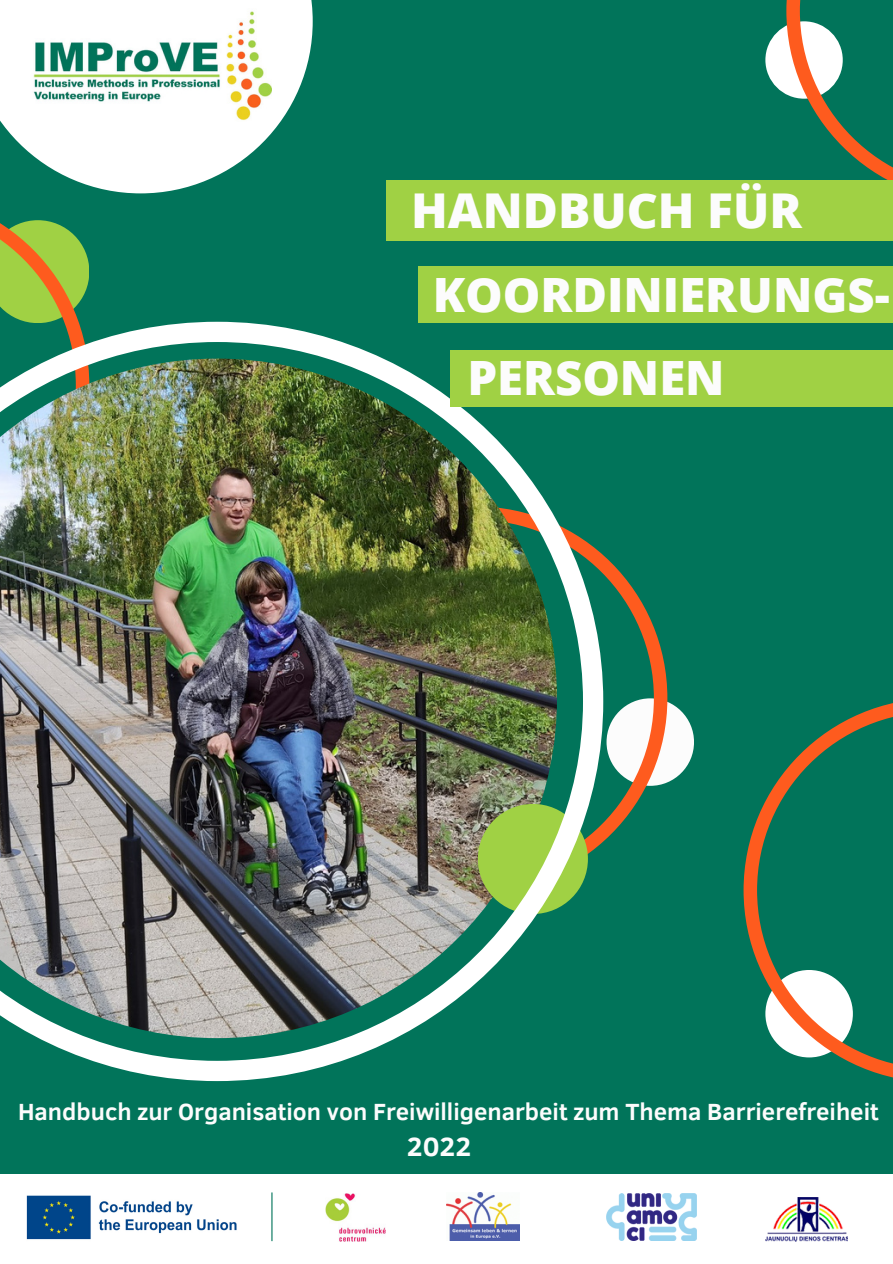
<style>
.page{position:relative;width:893px;height:1264px;background:#fff}
.page>*{position:absolute;margin:0;border:0;box-sizing:border-box;transform-origin:0 0}
.t1{font:800 48px "Open Sans";color:#fcfcfc}
.t2{font:800 47.25px "Open Sans";color:#fcfcfc}
.t3{font:700 27px "Clear Sans";color:#fcfcfc}
.t4{font:700 24px "Clear Sans";color:#fcfcfc}
</style>
<div class="page">
<div style="left:0;top:0;width:892px;height:1263px;background:#01745a"></div>
<svg style="left:0;top:220px;width:89px;height:102px;background:#9aaf40"></svg>
<svg style="left:743px;top:703px;width:149px;height:375px"></svg>
<div style="left:606px;top:698px;width:88px;height:87px;background:#fcfcfc;border-radius:50%"></div>
<div style="left:0;top:1174px;width:892px;height:89px;background:#fff"></div>
<svg style="left:603px;top:555px;width:64px;height:287px"></svg>
<svg style="left:0;top:0;width:313px;height:193px;fill:#fff"></svg>
<div style="left:765px;top:21px;width:77px;height:78px;background:#fff;border-radius:50%"></div>
<img style="left:30px;top:8px;width:241px;height:114px">
<img style="left:446px;top:1192px;width:74px;height:48px">
<img style="left:325px;top:1193px;width:61px;height:48px">
<img style="left:765px;top:1197px;width:82px;height:44px">
<img style="left:26px;top:1195px;width:211px;height:45px">
<hr style="left:271px;top:1192px;width:1px;height:49px;background:#01745a">
<img style="left:0;top:322px;width:603px;height:759px">
<svg style="left:786px;top:0;width:106px;height:180px"></svg>
<div style="left:386px;top:180px;width:506px;height:60px;background:#a0d144"></div>
<div style="left:419px;top:266px;width:473px;height:57px;background:#a0d144"></div>
<img style="left:606px;top:1193px;width:90px;height:47px">
<div style="left:450px;top:350px;width:442px;height:57px;background:#a0d144"></div>
<p class="t1" style="left:411px;top:177px;width:392px">HANDBUCH FÜR</p>
<p class="t2" style="left:432px;top:261px;width:458px">KOORDINIERUNGS-</p>
<p class="t2" style="left:467px;top:344px;width:259px">PERSONEN</p>
<p class="t4" style="left:18px;top:1094px;width:862px">Handbuch zur Organisation von Freiwilligenarbeit zum Thema Barrierefreiheit</p>
<p class="t3" style="left:407px;top:1126px;width:66px">2022</p>
</div>
